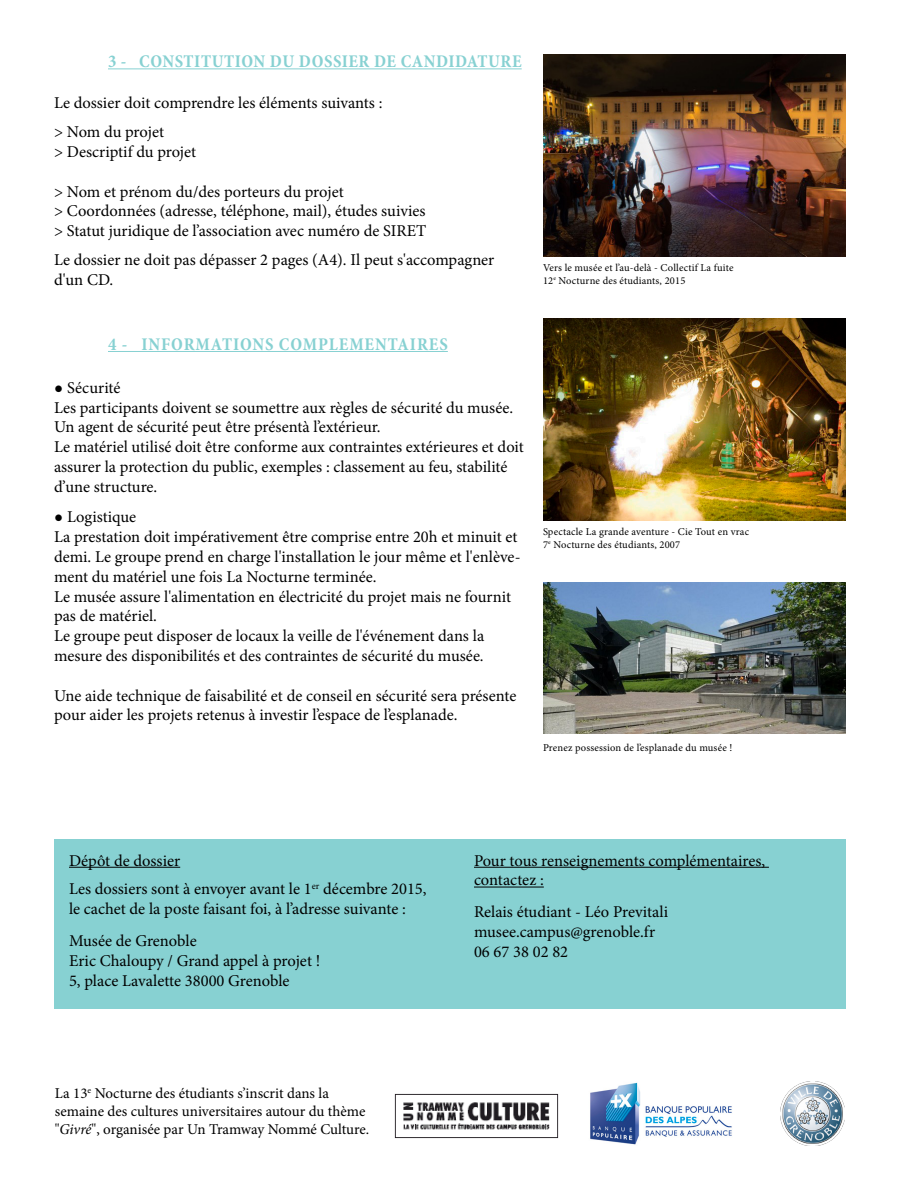
<style>
.page{position:relative;width:900px;height:1200px;background:#fff}
.page>*{position:absolute;margin:0;border:0;box-sizing:border-box;transform-origin:0 0}
.t1{font:700 condensed 18px "Minion Pro";letter-spacing:.03em;color:#87d1d2}
.t2{font:700 condensed 18px "Minion Pro";letter-spacing:.05em;color:#87d1d2}
.t3{font:16.5px/19.8px "Minion Pro";color:#000}
.t4{font:15px/18px "Minion Pro";color:#000}
.t5{font:10.5px "Minion Pro";letter-spacing:.015em;color:#000}
.s1{font-family:"Calibri";font-size:15px}
.s2{font-style:italic}
</style>
<div class="page">
<hr style="left:108px;top:68px;width:414px;height:1px;background:#87d1d2">
<hr style="left:108px;top:351px;width:340px;height:1px;background:#87d1d2">
<div style="left:54px;top:839px;width:792px;height:170px;background:#87d1d2"></div>
<hr style="left:69px;top:867px;width:111px;height:1px;background:#000">
<hr style="left:474px;top:867px;width:295px;height:1px;background:#000">
<hr style="left:474px;top:887px;width:70px;height:1px;background:#000">
<img style="left:590px;top:1082px;width:142px;height:63px">
<img style="left:780px;top:1082px;width:65px;height:64px">
<img style="left:395px;top:1094px;width:164px;height:44px">
<img style="left:543px;top:55px;width:303px;height:201px">
<img style="left:543px;top:319px;width:303px;height:201px">
<img style="left:543px;top:583px;width:303px;height:151px">
<p class="t1" style="left:108px;top:49px;width:415px">3 - CONSTITUTION DU DOSSIER DE CANDIDATURE</p>
<p class="t3" style="left:54px;top:93px;width:330px">Le dossier doit comprendre les éléments suivants :</p>
<p class="t3" style="left:54px;top:122px;width:112px">&gt; Nom du projet</p>
<p class="t3" style="left:54px;top:142px;width:144px">&gt; Descriptif du projet</p>
<p class="t3" style="left:54px;top:182px;width:291px">&gt; Nom et prénom du/des porteurs du projet</p>
<p class="t3" style="left:54px;top:201px;width:373px">&gt; Coordonnées (adresse, téléphone, mail), études suivies</p>
<p class="t3" style="left:54px;top:221px;width:374px">&gt; Statut juridique de l’association avec numéro de SIRET</p>
<p class="t3" style="left:54px;top:250px;width:442px">Le dossier ne doit pas dépasser 2 pages (A4). Il peut s'accompagner</p>
<p class="t3" style="left:54px;top:270px;width:61px">d'un CD.</p>
<p class="t5" style="left:543px;top:261px;width:192px">Vers le musée et l’au-delà - Collectif La fuite</p>
<p class="t5" style="left:543px;top:273px;width:144px">12<sup>e</sup> Nocturne des étudiants, 2015</p>
<p class="t2" style="left:108px;top:332px;width:341px">4 - INFORMATIONS COMPLEMENTAIRES</p>
<p class="t3" style="left:54px;top:378px;width:68px"><span class="s1">●</span> Sécurité</p>
<p class="t3" style="left:54px;top:398px;width:461px">Les participants doivent se soumettre aux règles de sécurité du musée.</p>
<p class="t3" style="left:54px;top:417px;width:328px">Un agent de sécurité peut être présentà l’extérieur.</p>
<p class="t3" style="left:54px;top:437px;width:471px">Le matériel utilisé doit être conforme aux contraintes extérieures et doit assurer la protection du public, exemples : classement au feu, stabilité d’une structure.</p>
<p class="t3" style="left:54px;top:507px;width:84px"><span class="s1">●</span> Logistique</p>
<p class="t3" style="left:54px;top:527px;width:465px">La prestation doit impérativement être comprise entre 20h et minuit et</p>
<p class="t3" style="left:54px;top:547px;width:468px">demi. Le groupe prend en charge l'installation le jour même et l'enlève&shy;ment du matériel une fois La Nocturne terminée.</p>
<p class="t3" style="left:54px;top:587px;width:459px">Le musée assure l'alimentation en électricité du projet mais ne fournit</p>
<p class="t3" style="left:54px;top:606px;width:104px">pas de matériel.</p>
<p class="t3" style="left:54px;top:626px;width:432px">Le groupe peut disposer de locaux la veille de l'événement dans la</p>
<p class="t3" style="left:54px;top:646px;width:431px">mesure des disponibilités et des contraintes de sécurité du musée.</p>
<p class="t3" style="left:54px;top:686px;width:464px">Une aide technique de faisabilité et de conseil en sécurité sera présente pour aider les projets retenus à investir l’espace de l’esplanade.</p>
<p class="t5" style="left:543px;top:525px;width:208px">Spectacle La grande aventure - Cie Tout en vrac</p>
<p class="t5" style="left:543px;top:538px;width:139px">7<sup>e</sup> Nocturne des étudiants, 2007</p>
<p class="t5" style="left:543px;top:740px;width:191px">Prenez possession de l’esplanade du musée !</p>
<p class="t3" style="left:69px;top:851px;width:113px">Dépôt de dossier</p>
<p class="t3" style="left:69px;top:879px;width:359px">Les dossiers sont à envoyer avant le 1<sup>er</sup> décembre 2015, le cachet de la poste faisant foi, à l’adresse suivante :</p>
<p class="t3" style="left:69px;top:931px;width:129px">Musée de Grenoble</p>
<p class="t3" style="left:69px;top:951px;width:253px">Eric Chaloupy / Grand appel à projet !</p>
<p class="t3" style="left:69px;top:971px;width:222px">5, place Lavalette 38000 Grenoble</p>
<p class="t4" style="left:55px;top:1085px;width:316px">La 13<sup>e</sup> Nocturne des étudiants s’inscrit dans la semaine des cultures universitaires autour du thème "<span class="s2">Givré</span>", organisée par Un Tramway Nommé Culture.</p>
<p class="t3" style="left:474px;top:851px;width:293px">Pour tous renseignements complémentaires,</p>
<p class="t3" style="left:474px;top:870px;width:71px">contactez :</p>
<p class="t3" style="left:474px;top:902px;width:196px">Relais étudiant - Léo Previtali</p>
<p class="t3" style="left:474px;top:922px;width:183px">musee.campus@grenoble.fr</p>
<p class="t3" style="left:474px;top:942px;width:96px">06 67 38 02 82</p>
</div>
